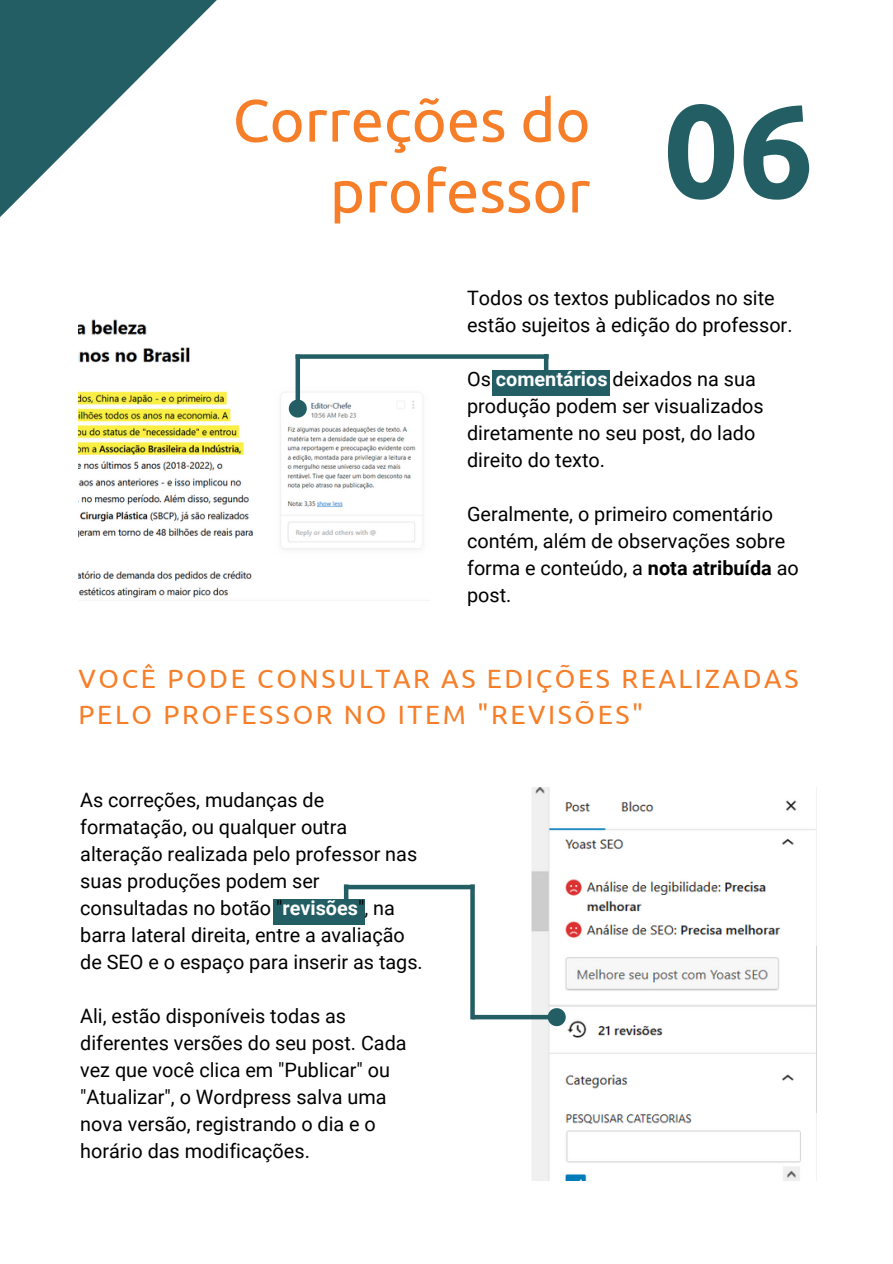
<style>
.page{position:relative;width:893px;height:1264px;background:#fff}
.page>*{position:absolute;margin:0;border:0;box-sizing:border-box;transform-origin:0 0}
.t1{font:700 132.3px "Ubuntu";color:#225e64}
.t2{font:59.55px/70.8px "Ubuntu";color:#f67e28;text-align:right}
.t3{font:26.4px/36px "Ubuntu";letter-spacing:.1em;color:#f67e28}
.t4{font:19.8px/27px "Roboto";color:#000}
.s1{font-weight:700;color:#fff}
.s2{font-weight:700}
</style>
<div class="page">
<img style="left:79px;top:319px;width:344px;height:279px">
<img style="left:465px;top:787px;width:351px;height:393px">
<div style="left:492px;top:370px;width:117px;height:25px;background:#225e64"></div>
<div style="left:273px;top:899px;width:91px;height:25px;background:#225e64"></div>
<div style="left:295px;top:354px;width:5px;height:47px;background:#225e64"></div>
<svg style="left:285px;top:396px;width:25px;height:24px"></svg>
<div style="left:295px;top:354px;width:253px;height:5px;background:#225e64"></div>
<hr style="left:544px;top:354px;width:4px;height:19px;background:#225e64">
<hr style="left:344px;top:884px;width:4px;height:19px;background:#225e64">
<div style="left:344px;top:884px;width:130px;height:5px;background:#225e64"></div>
<div style="left:470px;top:884px;width:5px;height:135px;background:#225e64"></div>
<div style="left:472px;top:1014px;width:76px;height:5px;background:#225e64"></div>
<svg style="left:544px;top:1004px;width:24px;height:25px"></svg>
<svg style="left:0;top:0;width:217px;height:217px"></svg>
<h2 class="t2" style="left:233px;top:84px;width:359px">Correções do professor</h2>
<h1 class="t1" style="left:663px;top:74px;width:152px">06</h1>
<p class="t4" style="left:467px;top:285px;width:327px">Todos os textos publicados no site estão sujeitos à edição do professor.</p>
<p class="t4" style="left:467px;top:366px;width:298px">Os <span class="s1">comentários</span> deixados na sua produção podem ser visualizados diretamente no seu post, do lado direito do texto.</p>
<p class="t4" style="left:467px;top:501px;width:333px">Geralmente, o primeiro comentário contém, além de observações sobre forma e conteúdo, a <span class="s2">nota atribuída</span> ao post.</p>
<h3 class="t3" style="left:79px;top:660px;width:721px">VOCÊ PODE CONSULTAR AS EDIÇÕES REALIZADAS<br>PELO PROFESSOR NO ITEM "REVISÕES"</h3>
<p class="t4" style="left:80px;top:786px;width:344px">As correções, mudanças de formatação, ou qualquer outra alteração realizada pelo professor nas suas produções podem ser consultadas no botão "<span class="s1">revisões</span>", na barra lateral direita, entre a avaliação de SEO e o espaço para inserir as tags.</p>
<p class="t4" style="left:80px;top:1002px;width:328px">Ali, estão disponíveis todas as diferentes versões do seu post. Cada vez que você clica em "Publicar" ou "Atualizar", o Wordpress salva uma nova versão, registrando o dia e o horário das modificações.</p>
</div>
